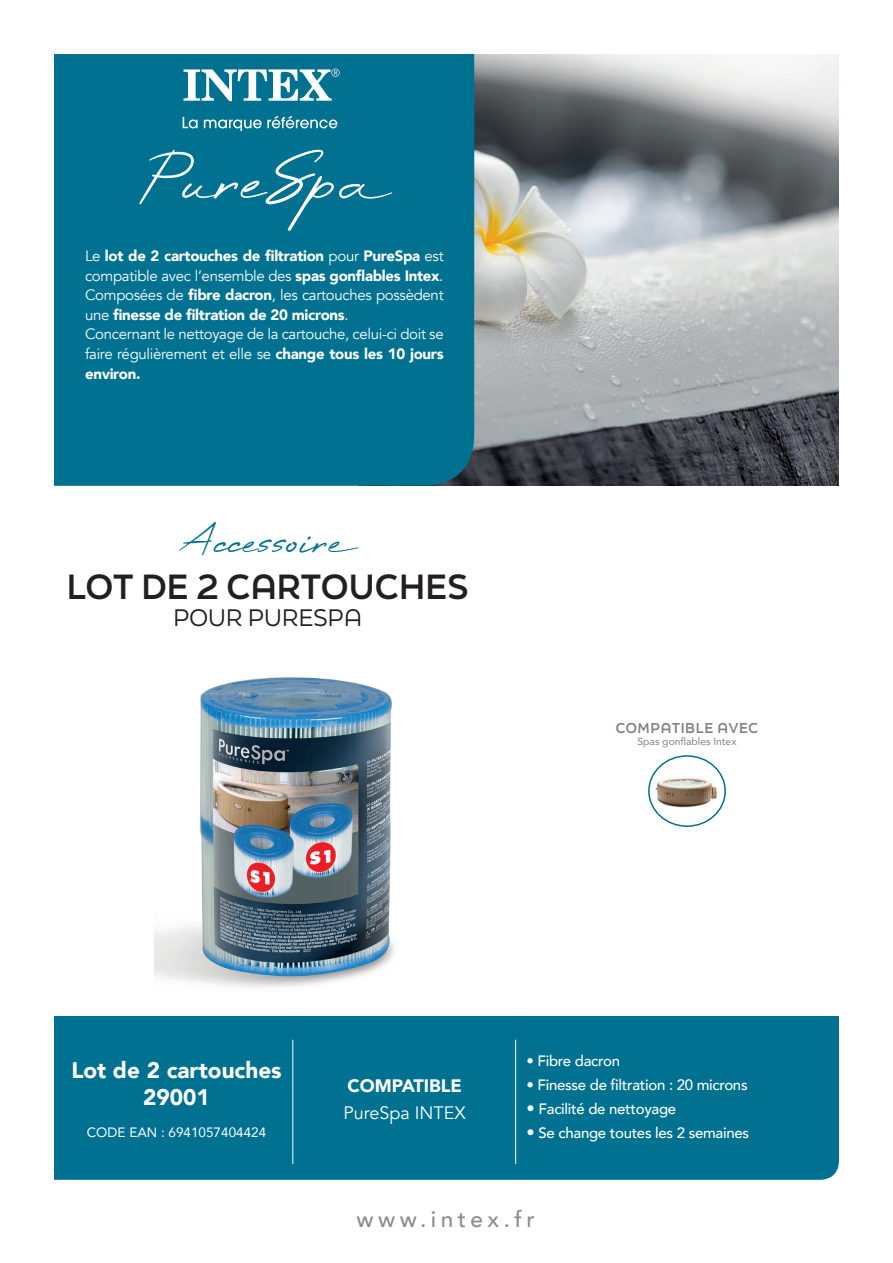
<style>
.page{position:relative;width:893px;height:1263px;background:#fff}
.page>*{position:absolute;margin:0;border:0;box-sizing:border-box;transform-origin:0 0}
.t1{font:65.25px "High Summit";letter-spacing:-.005em;color:#fff}
.t2{font:39.3px "High Summit";letter-spacing:-.005em;color:#007190}
.t3{font:700 33px "Final Six";letter-spacing:.01em;color:#231f20}
.t4{font:900 22.5px/27px "Avenir";color:#fff;text-align:center}
.t5{font:500 22.5px "Avenir";letter-spacing:.2em;color:#8a8c8f}
.t6{font:22.5px "Final Six";letter-spacing:.01em;color:#231f20}
.t7{font:18px "Avenir";color:#fff}
.t8{font:900 18px "Avenir";color:#fff}
.t9{font:15px/19.5px "Avenir";letter-spacing:-.02em;color:#fff}
.t10{font:500 15px "Avenir";letter-spacing:-.02em;color:#fff}
.t11{font:13.5px "Avenir";color:#fff}
.t12{font:700 13.5px "Final Six";letter-spacing:.05em;color:#808285}
.t13{font:10.35px "Avenir";color:#808285}
.s1{font-weight:900}
.s2{font-size:16.5px}
</style>
<div class="page">
<img style="left:155px;top:677px;width:240px;height:311px">
<img style="left:474px;top:54px;width:365px;height:432px">
<div style="left:54px;top:54px;width:420px;height:432px;background:#007190"></div>
<svg style="left:184px;top:69px;width:156px;height:32px"></svg>
<svg style="left:183px;top:117px;width:15px;height:11px"></svg>
<svg style="left:204px;top:116px;width:133px;height:15px;background:#4094ab"></svg>
<div style="left:54px;top:1016px;width:785px;height:164px;background:#007190"></div>
<hr style="left:515px;top:1040px;width:1px;height:124px;background:#fff">
<hr style="left:292px;top:1040px;width:1px;height:124px;background:#fff">
<img style="left:649px;top:762px;width:76px;height:52px">
<div style="left:648px;top:755px;width:78px;height:72px;border:2px solid #007190;border-radius:50%"></div>
<h1 class="t1" style="left:139px;top:137px;width:254px">PureSpa</h1>
<p class="t9" style="left:85px;top:247px;width:360px">Le <span class="s1">lot de 2 cartouches de filtration</span> pour <span class="s1">PureSpa</span> est compatible avec l’ensemble des <span class="s1">spas gonflables Intex</span>.<br>Composées de <span class="s1">fibre dacron</span>, les cartouches possèdent une <span class="s1">finesse de filtration de 20 microns</span>.<br>Concernant le nettoyage de la cartouche, celui-ci doit se faire régulièrement et elle se <span class="s1">change tous les 10 jours environ.</span></p>
<h2 class="t2" style="left:179px;top:516px;width:166px">Accessoire</h2>
<h3 class="t3" style="left:67px;top:562px;width:403px">LOT DE 2 CARTOUCHES</h3>
<h3 class="t6" style="left:173px;top:601px;width:190px">POUR PURESPA</h3>
<p class="t12" style="left:616px;top:718px;width:144px">COMPATIBLE AVEC</p>
<p class="t13" style="left:637px;top:733px;width:101px">Spas gonflables Intex</p>
<h3 class="t4" style="left:71px;top:1056px;width:212px">Lot de 2 cartouches<br>29001</h3>
<p class="t11" style="left:87px;top:1122px;width:181px">CODE EAN : 6941057404424</p>
<p class="t8" style="left:348px;top:1071px;width:116px">COMPATIBLE</p>
<p class="t7" style="left:343px;top:1102px;width:124px">PureSpa INTEX</p>
<p class="t10" style="left:526px;top:1047px;width:95px">• Fibre dacron</p>
<p class="t10" style="left:526px;top:1071px;width:223px">• Finesse de filtration : 20 microns</p>
<p class="t10" style="left:526px;top:1095px;width:151px"><span class="s2">•</span> Facilité de nettoyage</p>
<p class="t10" style="left:526px;top:1119px;width:224px"><span class="s2">•</span> Se change toutes les 2 semaines</p>
<h3 class="t5" style="left:357px;top:1200px;width:180px">www.intex.fr</h3>
</div>
